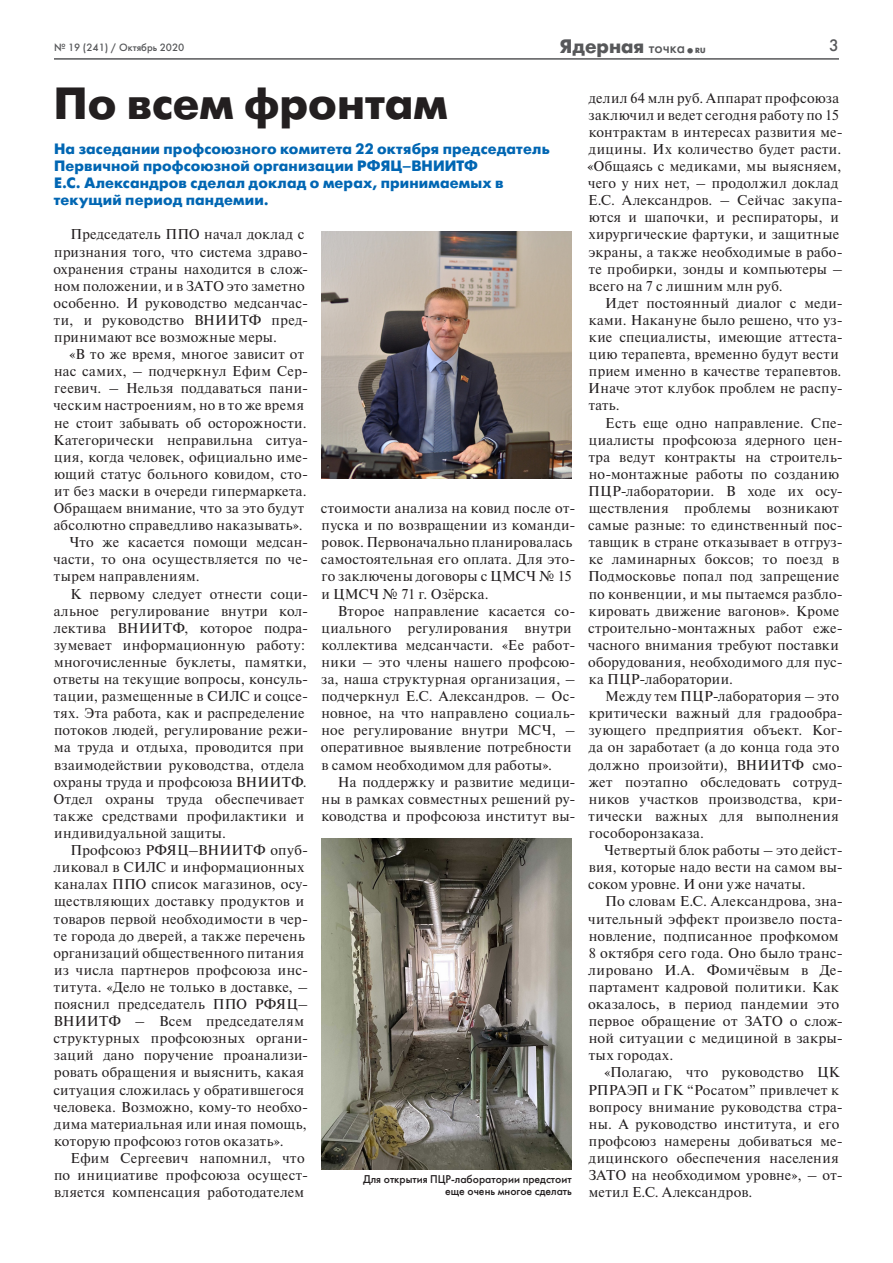
<style>
.page{position:relative;width:893px;height:1263px;background:#fff}
.page>*{position:absolute;margin:0;border:0;box-sizing:border-box;transform-origin:0 0}
.t1{font:700 45px "Futuris C";color:#231f20}
.t2{font:700 19.5px "Futuris C";color:#57585a}
.t3{font:16.5px "Futuris C";color:#57585a}
.t4{font:700 15px/17.1px "Futuris C";letter-spacing:.01em;color:#0166b3}
.t5{font:14.25px/17.1px "Newton I";letter-spacing:.025em;color:#231f20}
.t6{font:14.25px "Newton I";letter-spacing:.005em;color:#231f20}
.t7{font:11.25px/12px "Futuris C";color:#231f20;text-align:right}
.t8{font:10.5px "Futuris C";color:#57585a}
.s1{font-weight:400;font-size:15px}
.s2{font-size:7.5px}
</style>
<div class="page">
<hr style="left:54px;top:58px;width:785px;height:2px;background:#57585a">
<img style="left:321px;top:232px;width:251px;height:246px">
<img style="left:321px;top:838px;width:251px;height:331px">
<p class="t8" style="left:54px;top:41px;width:132px">№ 19 (241) / Октябрь 2020</p>
<h2 class="t2" style="left:560px;top:35px;width:147px">Ядерная <span class="s1">точка</span><sub>•</sub><span class="s2">RU</span></h2>
<p class="t3" style="left:829px;top:36px;width:11px">3</p>
<h1 class="t1" style="left:54px;top:78px;width:395px">По всем фронтам</h1>
<p class="t4" style="left:54px;top:141px;width:497px">На заседании профсоюзного комитета 22 октября председатель Первичной профсоюзной организации РФЯЦ–ВНИИТФ<br>Е.С. Александров сделал доклад о мерах, принимаемых в текущий период пандемии.</p>
<p class="t5" style="left:53px;top:226px;width:256px;text-indent:17px">Председатель ППО начал доклад с признания того, что система здраво&shy;охранения страны находится в слож&shy;ном положении, и в ЗАТО это заметно особенно. И руководство медсанчас&shy;ти, и руководство ВНИИТФ пред&shy;принимают все возможные меры.</p>
<p class="t5" style="left:69px;top:346px;width:236px">«В то же время, многое зависит от</p>
<p class="t5" style="left:54px;top:363px;width:256px">нас самих, – подчеркнул Ефим Сер-</p>
<p class="t5" style="left:54px;top:380px;width:256px">геевич. – Нельзя поддаваться пани-</p>
<p class="t5" style="left:53px;top:397px;width:252px">ческим настроениям, но в то же время</p>
<p class="t5" style="left:54px;top:414px;width:254px">не стоит забывать об осторожности.</p>
<p class="t5" style="left:54px;top:431px;width:256px">Категорически неправильна ситуа-</p>
<p class="t5" style="left:54px;top:449px;width:256px">ция, когда человек, официально име-</p>
<p class="t5" style="left:54px;top:466px;width:256px">ющий статус больного ковидом, сто-</p>
<p class="t5" style="left:54px;top:483px;width:254px">ит без маски в очереди гипермаркета.</p>
<p class="t5" style="left:54px;top:500px;width:252px">Обращаем внимание, что за это будут</p>
<p class="t5" style="left:54px;top:517px;width:250px">абсолютно справедливо наказывать».</p>
<p class="t5" style="left:69px;top:534px;width:240px">Что же касается помощи медсан-</p>
<p class="t5" style="left:53px;top:551px;width:256px">части, то она осуществляется по че-</p>
<p class="t5" style="left:54px;top:568px;width:147px">тырем направлениям.</p>
<p class="t5" style="left:71px;top:585px;width:239px">К первому следует отнести соци-</p>
<p class="t5" style="left:54px;top:602px;width:256px">альное регулирование внутри кол-</p>
<p class="t5" style="left:54px;top:620px;width:256px">лектива ВНИИТФ, которое подра-</p>
<p class="t5" style="left:54px;top:637px;width:252px">зумевает информационную работу:</p>
<p class="t5" style="left:54px;top:654px;width:254px">многочисленные буклеты, памятки,</p>
<p class="t5" style="left:53px;top:671px;width:256px">ответы на текущие вопросы, консуль-</p>
<p class="t5" style="left:54px;top:688px;width:256px">тации, размещенные в СИЛС и соцсе-</p>
<p class="t5" style="left:54px;top:705px;width:252px">тях. Эта работа, как и распределение</p>
<p class="t5" style="left:54px;top:722px;width:256px">потоков людей, регулирование режи-</p>
<p class="t5" style="left:54px;top:739px;width:251px">ма труда и отдыха, проводится при</p>
<p class="t5" style="left:54px;top:756px;width:252px">взаимодействии руководства, отдела</p>
<p class="t5" style="left:53px;top:773px;width:255px">охраны труда и профсоюза ВНИИТФ.</p>
<p class="t5" style="left:54px;top:791px;width:252px">Отдел охраны труда обеспечивает</p>
<p class="t5" style="left:54px;top:808px;width:252px">также средствами профилактики и</p>
<p class="t5" style="left:54px;top:825px;width:174px">индивидуальной защиты.</p>
<p class="t5" style="left:71px;top:842px;width:239px">Профсоюз РФЯЦ–ВНИИТФ опуб-</p>
<p class="t5" style="left:54px;top:859px;width:252px">ликовал в СИЛС и информационных</p>
<p class="t5" style="left:54px;top:876px;width:256px">каналах ППО список магазинов, осу-</p>
<p class="t5" style="left:54px;top:893px;width:251px">ществляющих доставку продуктов и</p>
<p class="t5" style="left:54px;top:910px;width:256px">товаров первой необходимости в чер-</p>
<p class="t5" style="left:54px;top:927px;width:252px">те города до дверей, а также перечень</p>
<p class="t5" style="left:53px;top:944px;width:252px">организаций общественного питания</p>
<p class="t5" style="left:54px;top:962px;width:256px">из числа партнеров профсоюза инс-</p>
<p class="t5" style="left:54px;top:979px;width:255px">титута. «Дело не только в доставке, –</p>
<p class="t5" style="left:54px;top:996px;width:255px">пояснил председатель ППО РФЯЦ–</p>
<p class="t5" style="left:54px;top:1013px;width:252px">ВНИИТФ – Всем председателям</p>
<p class="t5" style="left:53px;top:1030px;width:256px">структурных профсоюзных органи-</p>
<p class="t5" style="left:54px;top:1047px;width:256px">заций дано поручение проанализи-</p>
<p class="t5" style="left:54px;top:1064px;width:251px">ровать обращения и выяснить, какая</p>
<p class="t5" style="left:53px;top:1081px;width:252px">ситуация сложилась у обратившегося</p>
<p class="t6" style="left:54px;top:1099px;width:256px">человека. Возможно, кому-то необхо-</p>
<p class="t5" style="left:54px;top:1115px;width:254px">дима материальная или иная помощь,</p>
<p class="t5" style="left:54px;top:1133px;width:231px">которую профсоюз готов оказать».</p>
<p class="t5" style="left:71px;top:1150px;width:236px">Ефим Сергеевич напомнил, что</p>
<p class="t5" style="left:54px;top:1167px;width:256px">по инициативе профсоюза осущест-</p>
<p class="t5" style="left:54px;top:1184px;width:251px">вляется компенсация работодателем</p>
<p class="t5" style="left:321px;top:500px;width:256px">стоимости анализа на ковид после от&shy;пуска и по возвращении из команди&shy;ровок. Первоначально планировалась самостоятельная его оплата. Для это&shy;го заключены договоры с ЦМСЧ № 15 и ЦМСЧ № 71 г. Озёрска.</p>
<p class="t5" style="left:321px;top:602px;width:256px;text-indent:17px">Второе направление касается со&shy;циального регулирования внутри коллектива медсанчасти. «Ее работ&shy;ники – это члены нашего профсою&shy;за, наша структурная организация, – подчеркнул Е.С. Александров. – Ос&shy;новное, на что направлено социаль&shy;ное регулирование внутри МСЧ, – оперативное выявление потребности в самом необходимом для работы».</p>
<p class="t5" style="left:321px;top:773px;width:256px;text-align:justify;text-indent:16px">На поддержку и развитие медици&shy;ны в рамках совместных решений ру&shy;ководства и профсоюза институт вы-</p>
<p class="t7" style="left:363px;top:1173px;width:210px">Для открытия ПЦР-лаборатории предстоит еще очень многое сделать</p>
<p class="t5" style="left:587px;top:89px;width:257px">делил 64 млн руб. Аппарат профсоюза заключил и ведет сегодня работу по 15 контрактам в интересах развития ме&shy;дицины. Их количество будет расти. «Общаясь с медиками, мы выясняем, чего у них нет, – продолжил доклад Е.С. Александров. – Сейчас закупа&shy;ются и шапочки, и респираторы, и хирургические фартуки, и защитные экраны, а также необходимые в рабо&shy;те пробирки, зонды и компьютеры – всего на 7 с лишним млн руб.</p>
<p class="t5" style="left:588px;top:295px;width:256px;text-indent:17px">Идет постоянный диалог с меди&shy;ками. Накануне было решено, что уз&shy;кие специалисты, имеющие аттеста&shy;цию терапевта, временно будут вести прием именно в качестве терапевтов.<br>Иначе этот клубок проблем не распу&shy;тать.</p>
<p class="t5" style="left:588px;top:414px;width:256px;text-indent:17px">Есть еще одно направление. Спе&shy;циалисты профсоюза ядерного цен&shy;тра ведут контракты на строитель&shy;но-монтажные работы по созданию ПЦР-лаборатории. В ходе их осу&shy;ществления проблемы возникают самые разные: то единственный пос&shy;тавщик в стране отказывает в отгруз&shy;ке ламинарных боксов; то поезд в Подмосковье попал под запрещение по конвенции, и мы пытаемся разбло&shy;кировать движение вагонов». Кроме строительно-монтажных работ еже&shy;часного внимания требуют поставки оборудования, необходимого для пус&shy;ка ПЦР-лаборатории.</p>
<p class="t5" style="left:589px;top:688px;width:256px;text-indent:17px">Между тем ПЦР-лаборатория – это критически важный для градообра&shy;зующего предприятия объект. Ког&shy;да он заработает (а до конца года это должно произойти), ВНИИТФ смо&shy;жет поэтапно обследовать сотруд&shy;ников участков производства, кри&shy;тически важных для выполнения гособоронзаказа.</p>
<p class="t5" style="left:588px;top:842px;width:256px;text-align:justify;text-indent:16px">Четвертый блок работы – это дейст&shy;вия, которые надо вести на самом вы&shy;соком уровне. И они уже начаты.</p>
<p class="t5" style="left:588px;top:893px;width:256px;text-indent:17px">По словам Е.С. Александрова, зна&shy;чительный эффект произвело поста&shy;новление, подписанное профкомом<br>8 октября сего года. Оно было транс&shy;лировано И.А. Фомичёвым в Де&shy;партамент кадровой политики. Как оказалось, в период пандемии это первое обращение от ЗАТО о слож&shy;ной ситуации с медициной в закры&shy;тых городах.</p>
<p class="t5" style="left:588px;top:1064px;width:256px;text-indent:16px">«Полагаю, что руководство ЦК<br>РПРАЭП и ГК “Росатом” привлечет к вопросу внимание руководства стра&shy;ны. А руководство института, и его профсоюз намерены добиваться ме&shy;дицинского обеспечения населения<br>ЗАТО на необходимом уровне», – от&shy;метил Е.С. Александров.</p>
</div>
